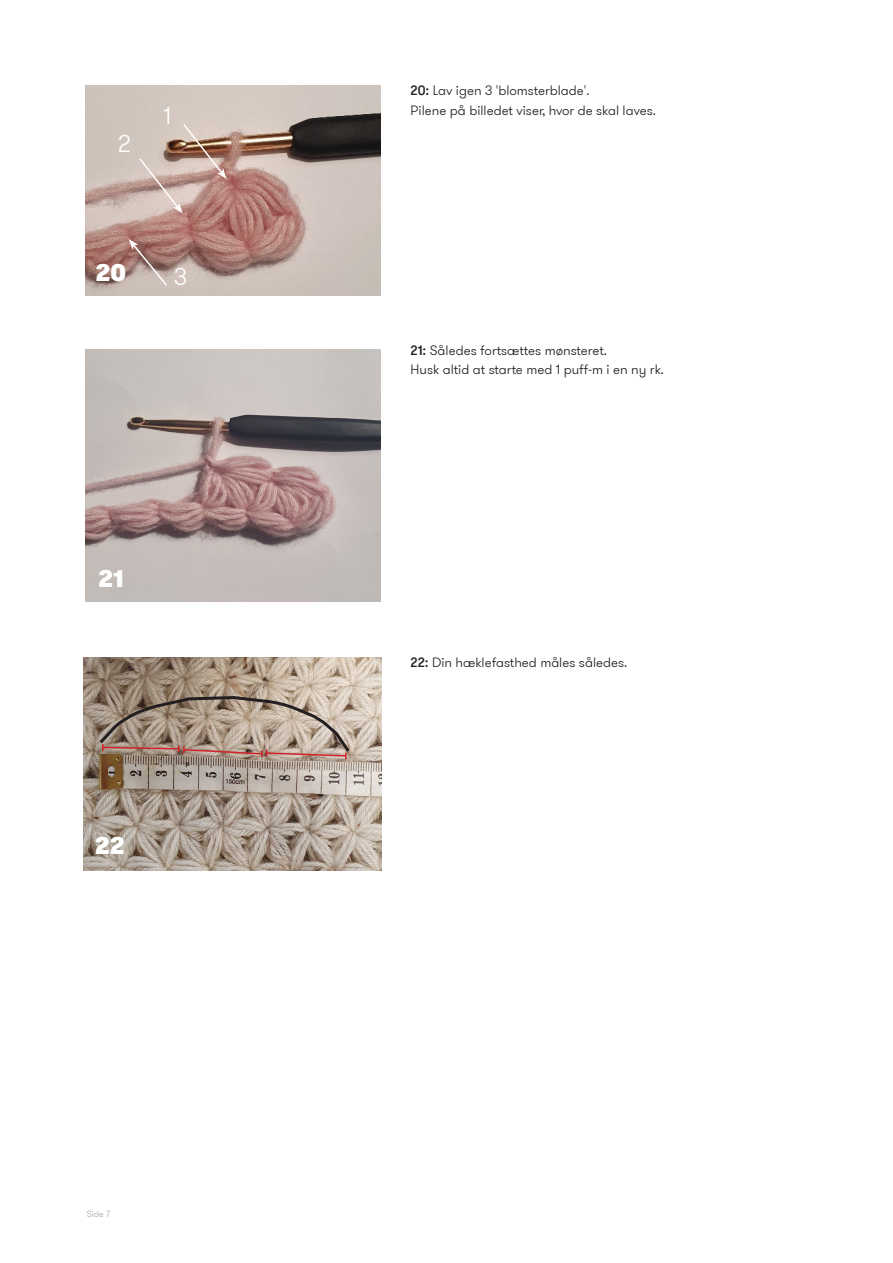
<style>
.page{position:relative;width:893px;height:1263px;background:#fff}
.page>*{position:absolute;margin:0;border:0;box-sizing:border-box;transform-origin:0 0}
.t1{font:900 24px "GT Walsheim Pro";color:#fff}
.t2{font:300 24px "GT Walsheim Pro";color:#fff}
.t3{font:300 13.5px "GT Walsheim Pro";color:#231f20}
.t4{font:300 9px "GT Walsheim Pro";color:#a8a9ad}
.s1{font-weight:500}
</style>
<div class="page">
<img style="left:84px;top:658px;width:297px;height:212px">
<img style="left:86px;top:85px;width:294px;height:210px">
<img style="left:85px;top:350px;width:295px;height:252px">
<svg style="left:138px;top:122px;width:89px;height:91px;background:#c3a99f"></svg>
<svg style="left:129px;top:239px;width:40px;height:48px;background:#af8f89"></svg>
<svg style="left:97px;top:694px;width:255px;height:65px;background:#a79485"></svg>
<p class="t2" style="left:118px;top:129px;width:14px">2</p>
<p class="t2" style="left:163px;top:101px;width:9px">1</p>
<p class="t1" style="left:95px;top:256px;width:32px">20</p>
<p class="t2" style="left:174px;top:261px;width:15px">3</p>
<p class="t1" style="left:98px;top:563px;width:27px">21</p>
<p class="t1" style="left:95px;top:830px;width:32px">22</p>
<p class="t4" style="left:87px;top:1208px;width:25px">Side 7</p>
<p class="t3" style="left:411px;top:82px;width:180px"><span class="s1">20:</span> Lav igen 3 'blomsterblade'.</p>
<p class="t3" style="left:411px;top:101px;width:247px">Pilene på billedet viser, hvor de skal laves.</p>
<p class="t3" style="left:411px;top:341px;width:198px"><span class="s1">21:</span> Således fortsættes mønsteret.</p>
<p class="t3" style="left:411px;top:361px;width:255px">Husk altid at starte med 1 puff-m i en ny rk.</p>
<p class="t3" style="left:411px;top:653px;width:218px"><span class="s1">22:</span> Din hæklefasthed måles således.</p>
</div>
